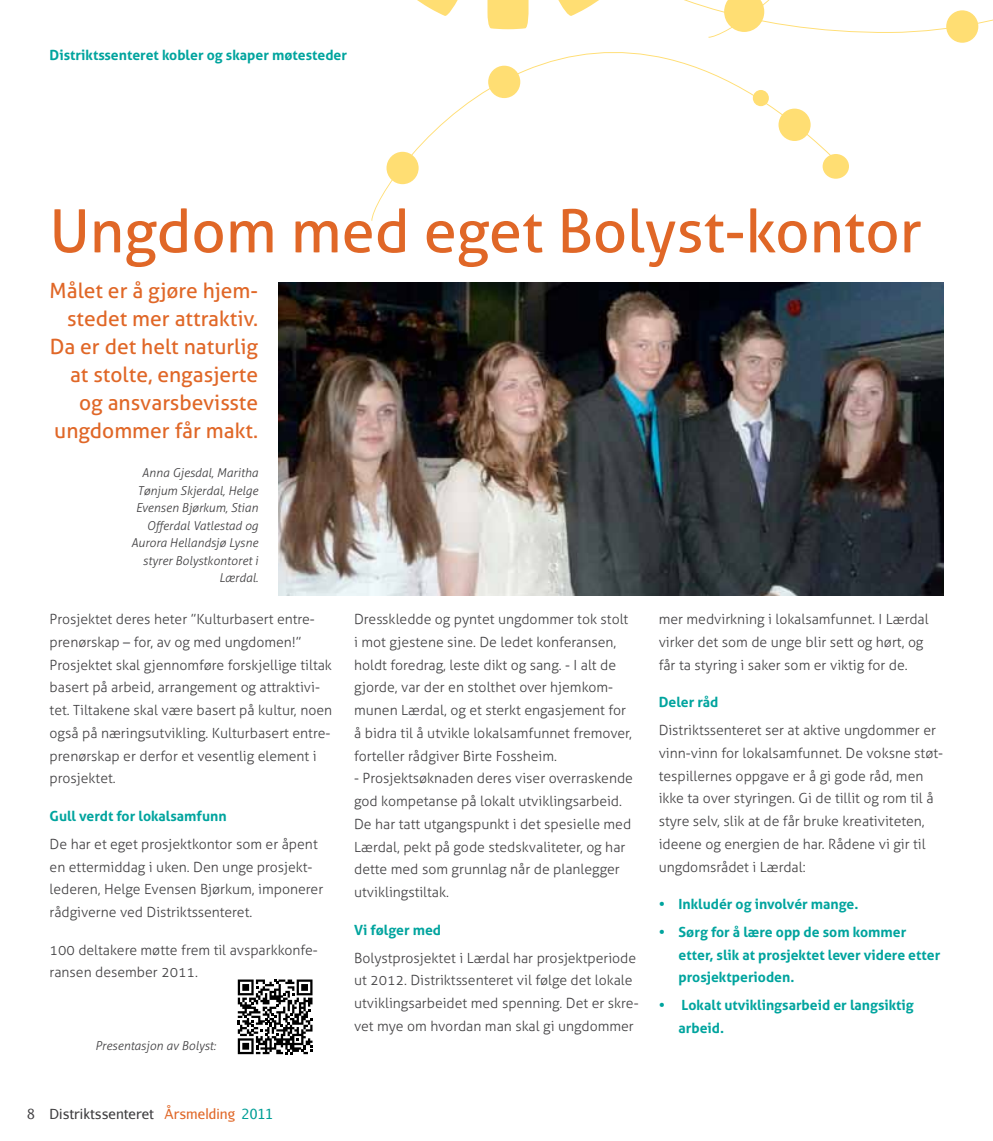
<style>
.page{position:relative;width:993px;height:1141px;background:#fff}
.page>*{position:absolute;margin:0;border:0;box-sizing:border-box;transform-origin:0 0}
.t1{font:59.5px "Aller";color:#e06727}
.t2{font:21px/28px "Aller";color:#e06727;text-align:right}
.t3{font:300 14px/22.8px "Aller";color:#414042}
.t4{font:700 14px/22.8px "Aller";color:#00a49e}
.t5{font:14px "Aurulent Sans";color:#414042}
.t6{font:italic 300 12.25px/17.5px "Aller";color:#414042;text-align:right}
.s1{color:#e06727}
.s2{color:#009e96}
</style>
<div class="page">
<img style="left:278px;top:283px;width:665px;height:312px">
<svg style="left:371px;top:52px;width:472px;height:169px"></svg>
<div style="left:945px;top:10px;width:32px;height:33px;background:#ffde73;border-radius:50%"></div>
<div style="left:386px;top:152px;width:32px;height:32px;background:#ffde73;border-radius:50%"></div>
<div style="left:752px;top:90px;width:16px;height:16px;background:#ffde73;border-radius:50%"></div>
<div style="left:778px;top:109px;width:32px;height:32px;background:#ffde73;border-radius:50%"></div>
<div style="left:488px;top:66px;width:32px;height:32px;background:#ffde73;border-radius:50%"></div>
<div style="left:822px;top:154px;width:26px;height:25px;background:#ffde73;border-radius:50%"></div>
<svg style="left:417px;top:0;width:575px;height:38px"></svg>
<svg style="left:238px;top:979px;width:74px;height:75px"></svg>
<p class="t4" style="left:50px;top:43px;width:299px">Distriktssenteret kobler og skaper møtesteder</p>
<h1 class="t1" style="left:50px;top:195px;width:873px">Ungdom med eget Bolyst-kontor</h1>
<h2 class="t2" style="left:50px;top:277px;width:210px">Målet er å gjøre hjem&shy;stedet mer attraktiv.<br>Da er det helt naturlig at stolte, engasjerte og ansvarsbevisste ungdommer får makt.</h2>
<p class="t6" style="left:131px;top:464px;width:128px">Anna Gjesdal, Maritha<br>Tønjum Skjerdal, Helge<br>Evensen Bjørkum, Stian<br>Offerdal Vatlestad og<br>Aurora Hellandsjø Lysne styrer Bolystkontoret i<br>Lærdal.</p>
<p class="t3" style="left:50px;top:608px;width:284px">Prosjektet deres heter ”Kulturbasert entre&shy;prenørskap – for, av og med ungdomen!” Prosjektet skal gjennomføre forskjellige tiltak basert på arbeid, arrangement og attraktivi&shy;tet. Tiltakene skal være basert på kultur, noen også på næringsutvikling. Kulturbasert entre&shy;prenørskap er derfor et vesentlig element i prosjektet.</p>
<p class="t4" style="left:50px;top:805px;width:178px">Gull verdt for lokalsamfunn</p>
<p class="t3" style="left:50px;top:832px;width:275px">De har et eget prosjektkontor som er åpent en ettermiddag i uken. Den unge prosjekt&shy;lederen, Helge Evensen Bjørkum, imponerer rådgiverne ved Distriktssenteret.</p>
<p class="t3" style="left:50px;top:938px;width:269px">100 deltakere møtte frem til avsparkkonfe&shy;ransen desember 2011.</p>
<p class="t6" style="left:95px;top:1036px;width:122px">Presentasjon av Bolyst:</p>
<p class="t5" style="left:27px;top:1105px;width:247px">8 Distriktssenteret <span class="s1">Årsmelding</span> <span class="s2">2011</span></p>
<p class="t3" style="left:354px;top:608px;width:279px">Dresskledde og pyntet ungdommer tok stolt i mot gjestene sine. De ledet konferansen, holdt foredrag, leste dikt og sang. - I alt de gjorde, var der en stolthet over hjemkom&shy;munen Lærdal, og et sterkt engasjement for å bidra til å utvikle lokalsamfunnet fremover, forteller rådgiver Birte Fossheim.</p>
<p class="t3" style="left:354px;top:767px;width:280px">- Prosjektsøknaden deres viser overraskende god kompetanse på lokalt utviklingsarbeid.<br>De har tatt utgangspunkt i det spesielle med Lærdal, pekt på gode stedskvaliteter, og har dette med som grunnlag når de planlegger utviklingstiltak.</p>
<p class="t4" style="left:354px;top:918px;width:88px">Vi følger med</p>
<p class="t3" style="left:354px;top:946px;width:286px">Bolystprosjektet i Lærdal har prosjektperiode ut 2012. Distriktssenteret vil følge det lokale utviklingsarbeidet med spenning. Det er skre&shy;vet mye om hvordan man skal gi ungdommer</p>
<p class="t3" style="left:658px;top:608px;width:271px">mer medvirkning i lokalsamfunnet. I Lærdal virker det som de unge blir sett og hørt, og får ta styring i saker som er viktig for de.</p>
<p class="t4" style="left:658px;top:691px;width:61px">Deler råd</p>
<p class="t3" style="left:658px;top:719px;width:286px">Distriktssenteret ser at aktive ungdommer er vinn-vinn for lokalsamfunnet. De voksne støt&shy;tespillernes oppgave er å gi gode råd, men ikke ta over styringen. Gi de tillit og rom til å styre selv, slik at de får bruke kreativiteten, ideene og energien de har. Rådene vi gir til ungdomsrådet i Lærdal:</p>
<p class="t4" style="left:658px;top:893px;width:201px">• Inkludér og involvér mange.</p>
<p class="t4" style="left:678px;top:920px;width:263px;text-indent:-20px">• Sørg for å lære opp de som kommer etter, slik at prosjektet lever videre etter prosjektperioden.</p>
<p class="t4" style="left:678px;top:994px;width:237px;text-indent:-20px">• Lokalt utviklingsarbeid er langsiktig arbeid.</p>
</div>
